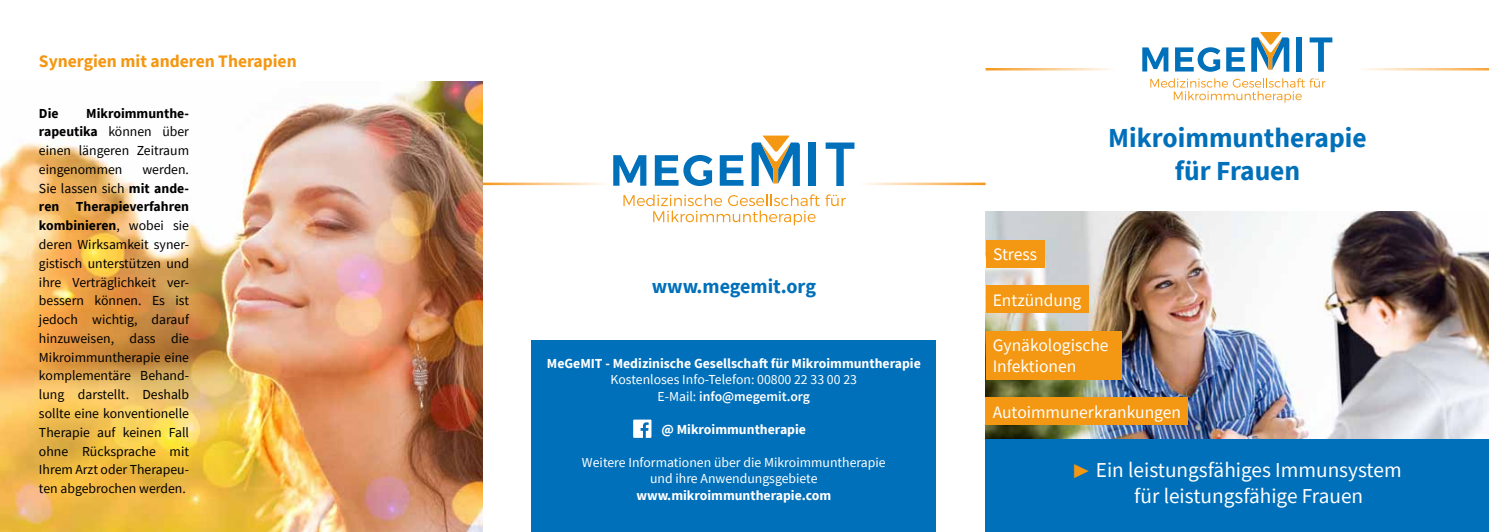
<style>
.page{position:relative;width:1489px;height:532px;background:#fff}
.page>*{position:absolute;margin:0;border:0;box-sizing:border-box;transform-origin:0 0}
.t1{font:700 27.5px/33px "Source Sans Pro";color:#0070ba;text-align:center}
.t2{font:21.25px/26.2px "Source Sans Pro";color:#fff}
.t3{font:700 20px "Source Sans Pro";color:#0070ba}
.t4{font:17.5px/21px "Source Sans Pro";color:#fff}
.t5{font:700 17.5px "Source Sans Pro";color:#f49712}
.t6{font:13.75px/18.8px "Source Sans Pro";color:#000;text-align:justify}
.t7{font:13.75px/16.5px "Source Sans Pro";color:#fff;text-align:center}
.t8{font:700 13.75px "Source Sans Pro";color:#fff}
.t9{font:700 13.75px "Source Sans Pro";color:#000}
.s1{font-weight:700}
.s2{font-weight:600}
.s3{font-size:17.5px;color:#f49712}
</style>
<div class="page">
<div style="left:531px;top:340px;width:404px;height:191px;background:#0070ba"></div>
<img style="left:985px;top:211px;width:503px;height:228px">
<div style="left:985px;top:439px;width:503px;height:92px;background:#0070ba"></div>
<svg style="left:825px;top:194px;width:20px;height:12px"></svg>
<svg style="left:623px;top:194px;width:196px;height:31px"></svg>
<svg style="left:613px;top:155px;width:33px;height:31px"></svg>
<svg style="left:654px;top:155px;width:58px;height:31px"></svg>
<svg style="left:719px;top:155px;width:24px;height:31px"></svg>
<div style="left:808px;top:142px;width:8px;height:44px;background:#0070ba"></div>
<svg style="left:825px;top:142px;width:29px;height:44px"></svg>
<svg style="left:751px;top:135px;width:48px;height:51px"></svg>
<svg style="left:1150px;top:78px;width:175px;height:25px"></svg>
<svg style="left:1142px;top:47px;width:26px;height:24px"></svg>
<svg style="left:1175px;top:47px;width:45px;height:25px"></svg>
<svg style="left:1226px;top:47px;width:18px;height:24px"></svg>
<div style="left:1296px;top:37px;width:5px;height:35px;background:#0070ba"></div>
<svg style="left:1309px;top:37px;width:23px;height:35px"></svg>
<svg style="left:1251px;top:32px;width:38px;height:40px"></svg>
<div style="left:985px;top:331px;width:136px;height:48px;background:#f49712"></div>
<div style="left:985px;top:397px;width:203px;height:27px;background:#f49712"></div>
<div style="left:986px;top:240px;width:58px;height:27px;background:#f49712"></div>
<div style="left:985px;top:285px;width:103px;height:28px;background:#f49712"></div>
<img style="left:0;top:81px;width:482px;height:450px">
<svg style="left:633px;top:419px;width:18px;height:18px"></svg>
<p class="t5" style="left:39px;top:50px;width:259px">Synergien mit anderen Therapien</p>
<p class="t6" style="left:39px;top:103px;width:152px;text-indent:47px"><span class="s1">Mikroimmunthe&shy;rapeutika</span> können über einen längeren Zeitraum eingenommen</p>
<p class="t9" style="left:39px;top:104px;width:21px">Die</p>
<p class="t6" style="left:39px;top:160px;width:152px;text-indent:103px">werden.<br>Sie lassen sich <span class="s1">mit ande&shy;ren Therapieverfahren kombinieren</span>, wobei sie deren Wirksamkeit syner&shy;gistisch unterstützen und ihre Verträglichkeit ver&shy;bessern können. Es ist jedoch wichtig, darauf hinzuweisen, dass die Mikroimmuntherapie eine komplementäre Behand&shy;lung darstellt. Deshalb sollte eine konventionelle Therapie auf keinen Fall ohne Rücksprache mit Ihrem Arzt oder Therapeu&shy;ten abgebrochen werden.</p>
<h3 class="t3" style="left:651px;top:272px;width:166px">www.megemit.org</h3>
<p class="t8" style="left:547px;top:353px;width:375px">MeGeMIT - Medizinische Gesellschaft für Mikroimmuntherapie</p>
<p class="t7" style="left:610px;top:371px;width:248px">Kostenloses Info-Telefon: 00800 22 33 00 23<br>E-Mail: <span class="s2">info@megemit.org</span></p>
<p class="t8" style="left:661px;top:419px;width:146px">@ Mikroimmuntherapie</p>
<p class="t7" style="left:582px;top:453px;width:305px">Weitere Informationen über die Mikroimmuntherapie und ihre Anwendungsgebiete</p>
<p class="t8" style="left:636px;top:485px;width:196px">www.mikroimmuntherapie.com</p>
<p class="t4" style="left:993px;top:244px;width:46px">Stress</p>
<p class="t4" style="left:992px;top:289px;width:90px">Entzündung</p>
<h1 class="t1" style="left:1108px;top:121px;width:260px">Mikroimmuntherapie für Frauen</h1>
<p class="t4" style="left:992px;top:334px;width:117px">Gynäkologische<br>Infektionen</p>
<p class="t4" style="left:992px;top:401px;width:190px">Autoimmunerkrankungen</p>
<h2 class="t2" style="left:1134px;top:456px;width:269px;text-indent:-61px"><span class="s3">▶</span> Ein leistungsfähiges Immunsystem für leistungsfähige Frauen</h2>
</div>
